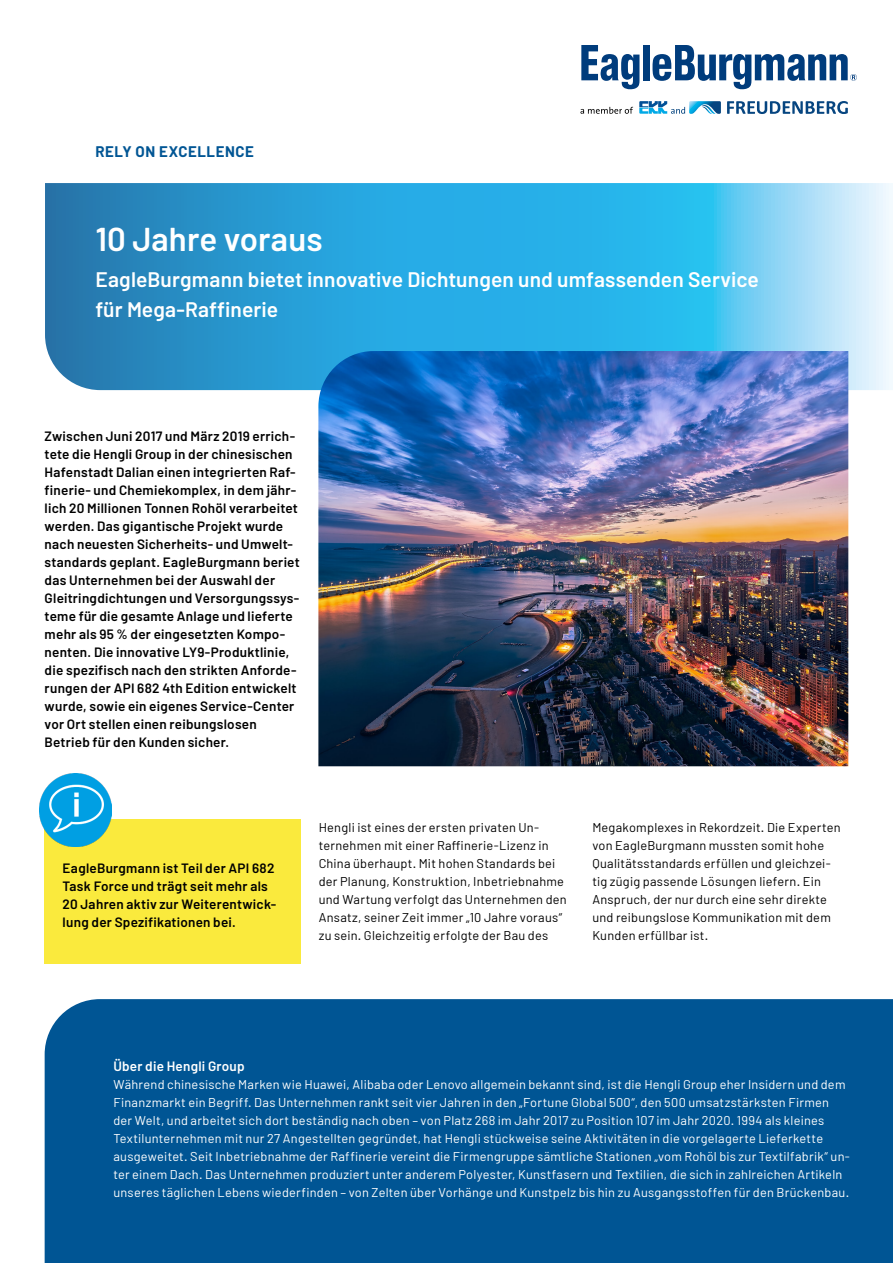
<style>
.page{position:relative;width:893px;height:1263px;background:#fff}
.page>*{position:absolute;margin:0;border:0;box-sizing:border-box;transform-origin:0 0}
.t1{font:600 33px "Barlow";letter-spacing:.005em;color:#fff}
.t2{font:600 21px/30px "Barlow";letter-spacing:.005em;color:#fff}
.t3{font:700 15px "Barlow";letter-spacing:.035em;color:#005594}
.t4{font:600 13.5px/18px "Barlow";letter-spacing:.02em;color:#000}
.t5{font:600 13.5px "Barlow";letter-spacing:.02em;color:#fff}
.t6{font:12.75px/18px "Barlow";letter-spacing:.02em;color:#fff}
.t7{font:12.75px/18px "Barlow";letter-spacing:.02em;color:#000}
</style>
<div class="page">
<svg style="left:581px;top:45px;width:58px;height:44px"></svg>
<div style="left:643px;top:45px;width:6px;height:35px;background:#003c7c"></div>
<svg style="left:652px;top:45px;width:205px;height:44px"></svg>
<svg style="left:580px;top:107px;width:53px;height:7px"></svg>
<svg style="left:727px;top:101px;width:121px;height:13px"></svg>
<svg style="left:639px;top:101px;width:82px;height:13px"></svg>
<svg style="left:45px;top:183px;width:848px;height:207px;background:#41addd"></svg>
<div style="left:45px;top:819px;width:256px;height:144px;background:#faea3d"></div>
<img style="left:39px;top:774px;width:72px;height:72px">
<img style="left:318px;top:351px;width:530px;height:415px">
<div style="left:45px;top:999px;width:848px;height:264px;background:#005594"></div>
<p class="t3" style="left:95px;top:143px;width:160px">RELY ON EXCELLENCE</p>
<h1 class="t1" style="left:95px;top:215px;width:229px">10 Jahre voraus</h1>
<h2 class="t2" style="left:95px;top:263px;width:665px">EagleBurgmann bietet innovative Dichtungen und umfassenden Service für Mega-Raffinerie</h2>
<p class="t4" style="left:45px;top:426px;width:257px">Zwischen Juni 2017 und März 2019 errich&shy;tete die Hengli Group in der chinesischen Hafenstadt Dalian einen integrierten Raf&shy;finerie- und Chemiekomplex, in dem jähr&shy;lich 20 Millionen Tonnen Rohöl verarbeitet werden. Das gigantische Projekt wurde nach neuesten Sicherheits- und Umwelt&shy;standards geplant. EagleBurgmann beriet das Unternehmen bei der Auswahl der Gleitringdichtungen und Versorgungssys&shy;teme für die gesamte Anlage und lieferte mehr als 95 % der eingesetzten Kompo&shy;nenten. Die innovative LY9-Produktlinie, die spezifisch nach den strikten Anforde&shy;rungen der API 682 4th Edition entwickelt wurde, sowie ein eigenes Service-Center vor Ort stellen einen reibungslosen Betrieb für den Kunden sicher.</p>
<p class="t4" style="left:63px;top:858px;width:215px">EagleBurgmann ist Teil der API 682<br>Task Force und trägt seit mehr als 20 Jahren aktiv zur Weiterentwick&shy;lung der Spezifikationen bei.</p>
<p class="t7" style="left:319px;top:818px;width:250px">Hengli ist eines der ersten privaten Un&shy;ternehmen mit einer Raffinerie-Lizenz in China überhaupt. Mit hohen Standards bei der Planung, Konstruktion, Inbetriebnahme und Wartung verfolgt das Unternehmen den Ansatz, seiner Zeit immer „10 Jahre voraus“ zu sein. Gleichzeitig erfolgte der Bau des</p>
<p class="t7" style="left:592px;top:818px;width:250px">Megakomplexes in Rekordzeit. Die Experten von EagleBurgmann mussten somit hohe Qualitätsstandards erfüllen und gleichzei&shy;tig zügig passende Lösungen liefern. Ein Anspruch, der nur durch eine sehr direkte und reibungslose Kommunikation mit dem Kunden erfüllbar ist.</p>
<p class="t5" style="left:113px;top:1056px;width:133px">Über die Hengli Group</p>
<p class="t6" style="left:113px;top:1075px;width:738px">Während chinesische Marken wie Huawei, Alibaba oder Lenovo allgemein bekannt sind, ist die Hengli Group eher Insidern und dem Finanzmarkt ein Begriff. Das Unternehmen rankt seit vier Jahren in den „Fortune Global 500“, den 500 umsatzstärksten Firmen der Welt, und arbeitet sich dort beständig nach oben – von Platz 268 im Jahr 2017 zu Position 107 im Jahr 2020. 1994 als kleines Textilunternehmen mit nur 27 Angestellten gegründet, hat Hengli stückweise seine Aktivitäten in die vorgelagerte Lieferkette ausgeweitet. Seit Inbetriebnahme der Raffinerie vereint die Firmengruppe sämtliche Stationen „vom Rohöl bis zur Textilfabrik“ un&shy;ter einem Dach. Das Unternehmen produziert unter anderem Polyester, Kunstfasern und Textilien, die sich in zahlreichen Artikeln unseres täglichen Lebens wiederfinden – von Zelten über Vorhänge und Kunstpelz bis hin zu Ausgangsstoffen für den Brückenbau.</p>
</div>
